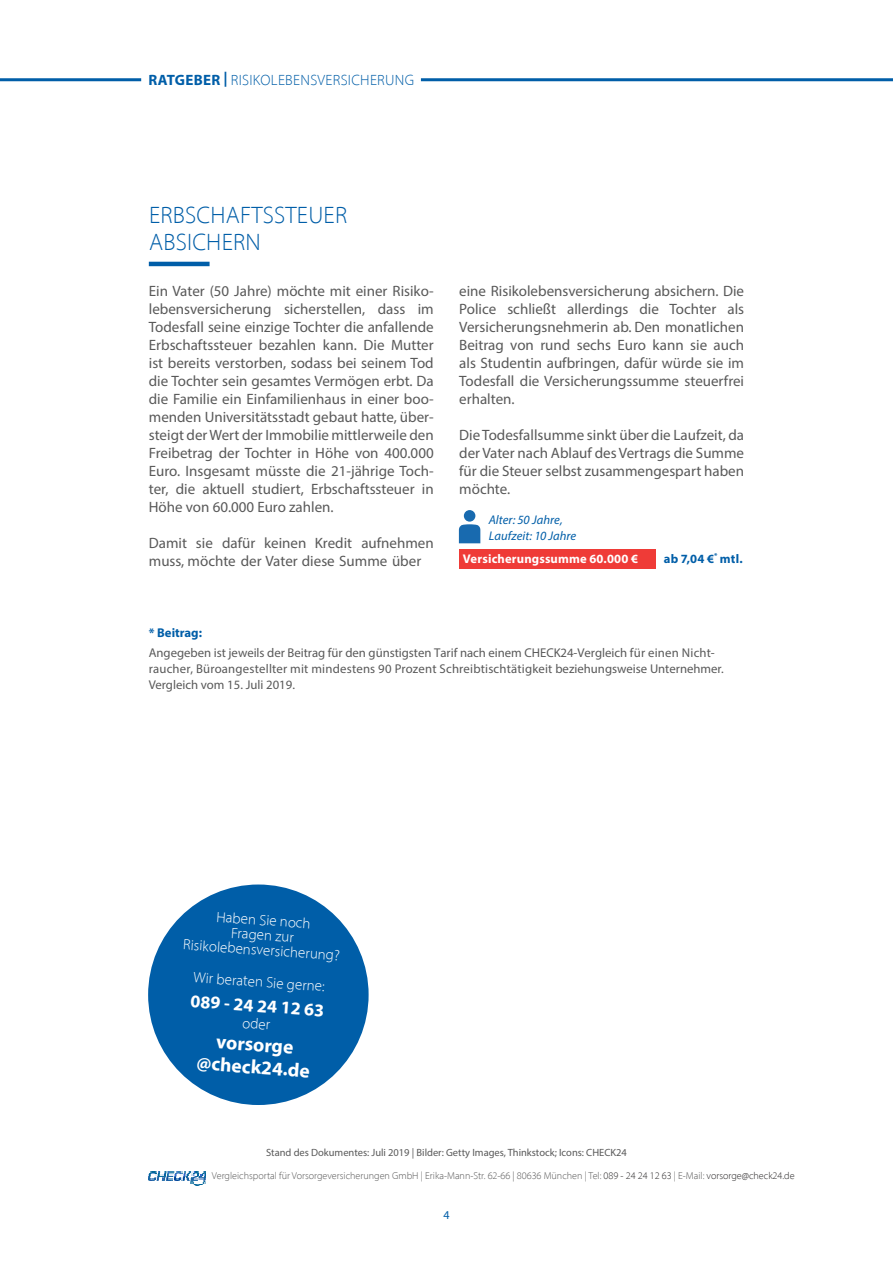
<style>
.page{position:relative;width:893px;height:1263px;background:#fff}
.page>*{position:absolute;margin:0;border:0;box-sizing:border-box;transform-origin:0 0}
.t1{font:300 24px/27px "Myriad Pro";letter-spacing:.01em;color:#005ea8}
.t2{font:700 19.5px/22.5px "Myriad Pro";color:#fff;text-align:center}
.t3{font:700 18px "Myriad Pro";color:#fff}
.t4{font:15px/18px "Myriad Pro";color:#595959;text-align:justify}
.t5{font:300 15px/15px "Myriad Pro";color:#fff;text-align:center}
.t6{font:300 15px "Myriad Pro";letter-spacing:.02em;color:#005ea8}
.t7{font:12.75px/15.8px "Myriad Pro";color:#595959}
.t8{font:700 12.75px "Myriad Pro";color:#005ea8}
.t9{font:italic 12.6px/15.6px "Myriad Pro";letter-spacing:.005em;color:#005ea8}
.t10{font:700 12.6px "Myriad Pro";letter-spacing:.015em;color:#fff}
.t11{font:700 12.6px "Myriad Pro";letter-spacing:.015em;color:#005ea8}
.t12{font:12px "Myriad Pro";color:#005ea8}
.t13{font:10.5px "Myriad Pro";color:#595959}
.t14{font:300 10.2px "Myriad Pro";color:#595959}
.s1{font-weight:700}
.s2{color:#2b292a}
</style>
<div class="page">
<hr style="left:0;top:78px;width:141px;height:3px;background:#005ea8">
<hr style="left:421px;top:78px;width:472px;height:3px;background:#005ea8">
<hr style="left:149px;top:262px;width:61px;height:4px;background:#005ea8">
<div style="left:459px;top:549px;width:197px;height:19px;background:#ef3b37"></div>
<svg style="left:458px;top:510px;width:23px;height:34px"></svg>
<img style="left:149px;top:1172px;width:57px;height:14px">
<div style="left:148px;top:884px;width:221px;height:221px;background:#005ea8;border-radius:50%"></div>
<p class="t6" style="left:149px;top:71px;width:267px"><span class="s1">RATGEBER |</span> RISIKOLEBENSVERSICHERUNG</p>
<h1 class="t1" style="left:149px;top:203px;width:200px">ERBSCHAFTSSTEUER<br>ABSICHERN</h1>
<p class="t4" style="left:149px;top:283px;width:286px">Ein Vater (50 Jahre) möchte mit einer Risiko&shy;lebensversicherung sicherstellen, dass im Todesfall seine einzige Tochter die anfallende Erbschaftssteuer bezahlen kann. Die Mutter ist bereits verstorben, sodass bei seinem Tod die Tochter sein gesamtes Vermögen erbt. Da die Familie ein Einfamilienhaus in einer boo&shy;menden Universitätsstadt gebaut hatte, über&shy;steigt der Wert der Immobilie mittlerweile den Freibetrag der Tochter in Höhe von 400.000<br>Euro. Insgesamt müsste die 21-jährige Toch&shy;ter, die aktuell studiert, Erbschaftssteuer in Höhe von 60.000 Euro zahlen.</p>
<p class="t4" style="left:149px;top:535px;width:286px">Damit sie dafür keinen Kredit aufnehmen muss, möchte der Vater diese Summe über</p>
<p class="t4" style="left:459px;top:283px;width:286px">eine Risikolebensversicherung absichern. Die Police schließt allerdings die Tochter als Versicherungsnehmerin ab. Den monatlichen Beitrag von rund sechs Euro kann sie auch als Studentin aufbringen, dafür würde sie im Todesfall die Versicherungssumme steuerfrei erhalten.</p>
<p class="t4" style="left:459px;top:427px;width:286px">Die Todesfallsumme sinkt über die Laufzeit, da der Vater nach Ablauf des Vertrags die Summe für die Steuer selbst zusammengespart haben möchte.</p>
<p class="t9" style="left:489px;top:513px;width:89px">Alter: 50 Jahre,<br>Laufzeit: 10 Jahre</p>
<p class="t10" style="left:463px;top:553px;width:177px">Versicherungssumme 60.000 €</p>
<p class="t11" style="left:664px;top:553px;width:80px">ab 7,04 €<sup>*</sup> mtl.</p>
<p class="t8" style="left:149px;top:628px;width:55px">* Beitrag:</p>
<p class="t7" style="left:149px;top:646px;width:576px">Angegeben ist jeweils der Beitrag für den günstigsten Tarif nach einem CHECK24-Vergleich für einen Nicht&shy;raucher, Büroangestellter mit mindestens 90 Prozent Schreibtischtätigkeit beziehungsweise Unternehmer.<br>Vergleich vom 15. Juli 2019.</p>
<p class="t5" style="left:186px;top:908px;width:159px;rotate:4deg">Haben Sie noch<br>Fragen zur<br>Risikolebensversicherung?</p>
<p class="t5" style="left:194px;top:970px;width:133px;rotate:4deg">Wir beraten Sie gerne:</p>
<p class="t3" style="left:191px;top:994px;width:135px;rotate:4deg">089 - 24 24 12 63</p>
<p class="t5" style="left:243px;top:1016px;width:29px;rotate:4deg">oder</p>
<h2 class="t2" style="left:199px;top:1031px;width:115px;rotate:4deg">vorsorge @check24.de</h2>
<p class="t13" style="left:266px;top:1148px;width:362px">Stand des Dokumentes: Juli 2019 | Bilder: Getty Images, Thinkstock; Icons: CHECK24</p>
<p class="t14" style="left:212px;top:1171px;width:584px">Vergleichsportal für Vorsorgeversicherungen GmbH | Erika-Mann-Str. 62-66 | 80636 München | Tel: <span class="s2">089 - 24 24 12 63</span> | E-Mail: <span class="s2">vorsorge@check24.de</span></p>
<p class="t12" style="left:443px;top:1210px;width:8px">4</p>
</div>
